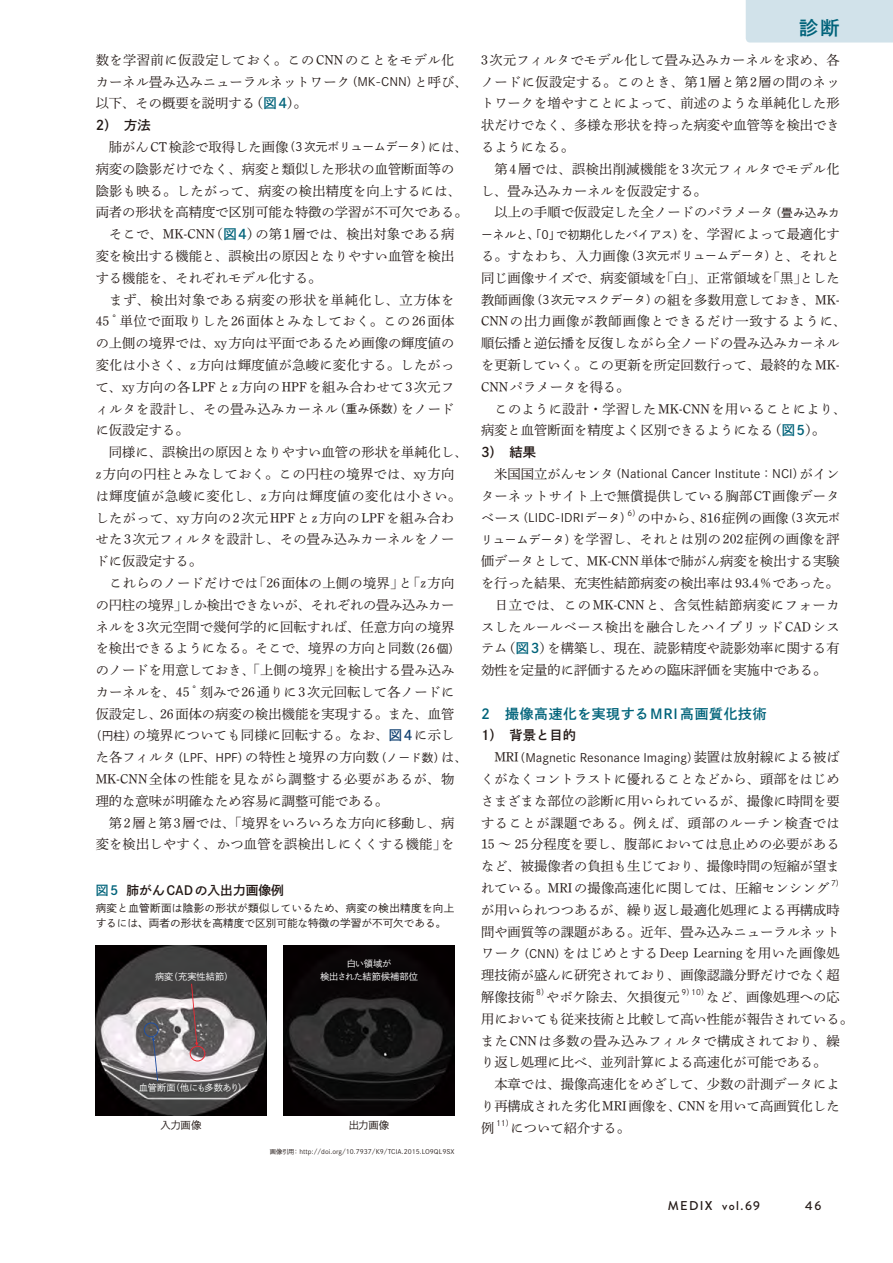
<style>
.page{position:relative;width:893px;height:1263px;background:#fff}
.page>*{position:absolute;margin:0;border:0;box-sizing:border-box;transform-origin:0 0}
.t1{font:19.2px "P Shuei Go Gin Std N B 90 pv RKSJ H";color:#00637a}
.t2{font:13.8px "P Shuei Go Gin Std N B 90 pv RKSJ H";letter-spacing:.05em;color:#00637a}
.t3{font:13.35px/21.8px "P Shuei Min Pr 6 N L 90 pv RKSJ H";color:#231916}
.t4{font:13.35px "P Shuei Min Pr 6 N L 90 pv RKSJ H";letter-spacing:.02em;color:#231916}
.t5{font:13.35px "P Shuei Min Pr 6 N L 90 pv RKSJ H";letter-spacing:.025em;color:#231916}
.t6{font:13.35px "P Shuei Min Pr 6 N L 90 pv RKSJ H";letter-spacing:.045em;color:#231916}
.t7{font:13.35px "P Shuei Min Pr 6 N L 90 pv RKSJ H";letter-spacing:.035em;color:#231916}
.t8{font:13.35px "P Shuei Min Pr 6 N L 90 pv RKSJ H";letter-spacing:-.02em;color:#231916}
.t9{font:13.35px "P Shuei Min Pr 6 N L 90 pv RKSJ H";letter-spacing:.05em;color:#231916}
.t10{font:13.35px "P Shuei Go Gin Std B 90 pv RKSJ H";color:#231916}
.t11{font:13.35px "P Shuei Go Gin Std N B 90 pv RKSJ H";color:#231916}
.t12{font:12.75px "P Shuei Go Gin Std N B 90 pv RKSJ H";color:#231916}
.t13{font:500 12.75px "Brandon Grotesque";letter-spacing:.105em;color:#231916}
.t14{font:11.7px "P Shuei Go Gin Std N L 90 pv RKSJ H";color:#231916}
.t15{font:10.65px/14.9px "P Shuei Go Gin Std N L 90 pv RKSJ H";letter-spacing:.025em;color:#231916}
.t16{font:10.35px "P Shuei Go Gin Std N L 90 pv RKSJ H";letter-spacing:-.03em;color:#231916}
.t17{font:9.15px/13.2px "P Shuei Go Gin Std N L 90 pv RKSJ H";letter-spacing:-.03em;color:#fff;text-align:center}
.t18{font:9.15px "P Shuei Go Gin Std N L 90 pv RKSJ H";color:#fff}
.t19{font:7.8px "P Shuei Go Gin Std N L 90 pv RKSJ H";color:#231916}
.t20{font:7.8px "P Shuei Go Gin Std L 90 pv RKSJ H";color:#231916}
.t21{font:6.3px "P Shuei Go Gin Std N L 90 pv RKSJ H";color:#231916}
.s1{font-family:"P Shuei Go Gin Std N L 90 pv RKSJ H";font-size:11.7px}
.s2{font-family:"A1 Mincho Std Bold 90 pv RKSJ H"}
.s3{font-family:"P Shuei Go Gin Std N B 90 pv RKSJ H";color:#00637a}
.s4{font-family:"P Shuei Go Gin Std N B 90 pv RKSJ H";color:#144373}
.s5{color:#00637a}
.s6{font-family:"P Shuei Min Pr 6 N L 90 pv RKSJ H";font-size:13.35px}
.s7{font-family:"A1 Mincho Std Bold 90 pv RKSJ H";font-size:13.35px}
</style>
<div class="page">
<img style="left:96px;top:945px;width:170px;height:171px">
<img style="left:284px;top:945px;width:170px;height:171px">
<div style="left:190px;top:1046px;width:15px;height:15px;border:1px solid #e72a33;border-radius:50%"></div>
<div style="left:144px;top:1022px;width:15px;height:15px;border:1px solid #214fa1;border-radius:50%"></div>
<svg style="left:191px;top:984px;width:7px;height:62px"></svg>
<svg style="left:152px;top:1037px;width:6px;height:44px"></svg>
<div style="left:746px;top:0;width:147px;height:43px;background:#d1e2ea"></div>
<p class="t3" style="left:96px;top:51px;width:374px">数を学習前に仮設定しておく。このCNNのことをモデル化カーネル畳み込みニューラルネットワーク<span class="s1">（MK-CNN）</span>と呼び<span class="s2">、</span>以下<span class="s2">、</span>その概要を説明する（<span class="s3">図4</span>）。</p>
<p class="t11" style="left:96px;top:120px;width:57px">2）　方法</p>
<p class="t3" style="left:96px;top:138px;width:374px">　肺がんCT検診で取得した画像<span class="s1">（3次元ボリュームデータ）</span>には<span class="s2">、</span></p>
<p class="t3" style="left:96px;top:160px;width:360px">病変の陰影だけでなく<span class="s2">、</span>病変と類似した形状の血管断面等の</p>
<p class="t4" style="left:96px;top:186px;width:367px">陰影も映る。したがって<span class="s2">、</span>病変の検出精度を向上するには<span class="s2">、</span></p>
<p class="t3" style="left:96px;top:203px;width:374px">両者の形状を高精度で区別可能な特徴の学習が不可欠である。</p>
<p class="t4" style="left:96px;top:229px;width:360px">　そこで<span class="s2">、</span>MK-CNN（<span class="s3">図4</span>）の第1層では<span class="s2">、</span>検出対象である病</p>
<p class="t3" style="left:96px;top:247px;width:360px">変を検出する機能と<span class="s2">、</span>誤検出の原因となりやすい血管を検出</p>
<p class="t3" style="left:96px;top:269px;width:227px">する機能を<span class="s2">、</span>それぞれモデル化する。</p>
<p class="t6" style="left:96px;top:295px;width:360px">　まず<span class="s2">、</span>検出対象である病変の形状を単純化し<span class="s2">、</span>立方体を</p>
<p class="t7" style="left:96px;top:316px;width:360px">45 ゜単位で面取りした26面体とみなしておく。この26面体</p>
<p class="t3" style="left:96px;top:334px;width:360px">の上側の境界では<span class="s2">、</span>xy方向は平面であるため画像の輝度値の</p>
<p class="t4" style="left:96px;top:360px;width:360px">変化は小さく<span class="s2">、</span>z方向は輝度値が急峻に変化する。したがっ</p>
<p class="t5" style="left:96px;top:382px;width:360px">て<span class="s2">、</span>xy方向の各LPFとz方向のHPFを組み合わせて3次元フ</p>
<p class="t3" style="left:96px;top:399px;width:360px">ィルタを設計し<span class="s2">、</span>その畳み込みカーネル<span class="s1">（重み係数）</span>をノード</p>
<p class="t3" style="left:96px;top:421px;width:95px">に仮設定する。</p>
<p class="t3" style="left:96px;top:443px;width:374px">　同様に<span class="s2">、</span>誤検出の原因となりやすい血管の形状を単純化し<span class="s2">、</span></p>
<p class="t4" style="left:96px;top:469px;width:360px">z方向の円柱とみなしておく。この円柱の境界では<span class="s2">、</span>xy方向</p>
<p class="t6" style="left:96px;top:491px;width:367px">は輝度値が急峻に変化し<span class="s2">、</span>z方向は輝度値の変化は小さい。</p>
<p class="t5" style="left:96px;top:512px;width:360px">したがって<span class="s2">、</span>xy方向の2次元HPFとz方向のLPFを組み合わ</p>
<p class="t3" style="left:96px;top:530px;width:360px">せた3次元フィルタを設計し<span class="s2">、</span>その畳み込みカーネルをノー</p>
<p class="t3" style="left:96px;top:552px;width:108px">ドに仮設定する。</p>
<p class="t4" style="left:96px;top:578px;width:360px">　これらのノードだけでは「26面体の上側の境界」と「z方向</p>
<p class="t8" style="left:96px;top:600px;width:360px">の円柱の境界」しか検出できないが<span class="s2">、</span>それぞれの畳み込みカー</p>
<p class="t3" style="left:96px;top:617px;width:360px">ネルを3次元空間で幾何学的に回転すれば<span class="s2">、</span>任意方向の境界</p>
<p class="t3" style="left:96px;top:639px;width:366px">を検出できるようになる。そこで<span class="s2">、</span>境界の方向と同数<span class="s1">（26個）</span></p>
<p class="t3" style="left:96px;top:661px;width:360px">のノードを用意しておき<span class="s2">、</span>「上側の境界」を検出する畳み込み</p>
<p class="t3" style="left:96px;top:683px;width:360px">カーネルを<span class="s2">、</span>45 ゜刻みで26通りに3次元回転して各ノードに</p>
<p class="t3" style="left:96px;top:704px;width:360px">仮設定し<span class="s2">、</span>26面体の病変の検出機能を実現する。また<span class="s2">、</span>血管</p>
<p class="t3" style="left:90px;top:726px;width:366px"><span class="s1">（円柱）</span>の境界についても同様に回転する。なお<span class="s2">、</span><span class="s4">図4</span>に示し</p>
<p class="t3" style="left:96px;top:748px;width:374px">た各フィルタ<span class="s1">（LPF、HPF）</span>の特性と境界の方向数<span class="s1">（ノード数）</span>は<span class="s2">、</span></p>
<p class="t9" style="left:96px;top:774px;width:360px">MK-CNN全体の性能を見ながら調整する必要があるが<span class="s2">、</span>物</p>
<p class="t3" style="left:96px;top:792px;width:294px">理的な意味が明確なため容易に調整可能である。</p>
<p class="t3" style="left:96px;top:813px;width:360px">　第2層と第3層では<span class="s2">、</span>「境界をいろいろな方向に移動し<span class="s2">、</span>病</p>
<p class="t3" style="left:96px;top:835px;width:360px">変を検出しやすく<span class="s2">、</span>かつ血管を誤検出しにくくする機能」を</p>
<p class="t12" style="left:96px;top:885px;width:190px"><span class="s5">図5</span> 肺がんCADの入出力画像例</p>
<p class="t15" style="left:96px;top:902px;width:360px">病変と血管断面は陰影の形状が類似しているため、病変の検出精度を向上するには、両者の形状を高精度で区別可能な特徴の学習が不可欠である。</p>
<p class="t18" style="left:155px;top:973px;width:80px">病変（充実性結節）</p>
<p class="t17" style="left:320px;top:958px;width:99px">白い領域が<br>検出された結節候補部位</p>
<p class="t17" style="left:139px;top:1082px;width:110px">血管断面（他にも多数あり）</p>
<p class="t16" style="left:161px;top:1121px;width:42px">入力画像</p>
<p class="t16" style="left:349px;top:1121px;width:42px">出力画像</p>
<p class="t21" style="left:270px;top:1149px;width:186px">画像引用： http://doi.org/10.7937/K9/TCIA.2015.LO9QL9SX</p>
<h1 class="t1" style="left:799px;top:20px;width:42px">診断</h1>
<p class="t3" style="left:481px;top:51px;width:360px">3次元フィルタでモデル化して畳み込みカーネルを求め<span class="s2">、</span>各ノードに仮設定する。このとき<span class="s2">、</span>第1層と第2層の間のネットワークを増やすことによって<span class="s2">、</span>前述のような単純化した形状だけでなく<span class="s2">、</span>多様な形状を持った病変や血管等を検出できるようになる。<br>　第4層では<span class="s2">、</span>誤検出削減機能を3次元フィルタでモデル化し<span class="s2">、</span>畳み込みカーネルを仮設定する。<br>　以上の手順で仮設定した全ノードのパラメータ<span class="s1">（畳み込みカ</span></p>
<p class="t14" style="left:481px;top:230px;width:360px">ーネルと、「0」で初期化したバイアス）<span class="s6">を</span><span class="s7">、</span><span class="s6">学習によって最適化す</span></p>
<p class="t3" style="left:481px;top:247px;width:367px">る。すなわち<span class="s2">、</span>入力画像<span class="s1">（3次元ボリュームデータ）</span>と<span class="s2">、</span>それと同じ画像サイズで<span class="s2">、</span>病変領域を「白」<span class="s2">、</span>正常領域を「黒」とした教師画像<span class="s1">（3次元マスクデータ）</span>の組を多数用意しておき<span class="s2">、</span>MK-<br>CNNの出力画像が教師画像とできるだけ一致するように<span class="s2">、</span>順伝播と逆伝播を反復しながら全ノードの畳み込みカーネルを更新していく。この更新を所定回数行って<span class="s2">、</span>最終的なMK-<br>CNNパラメータを得る。<br>　このように設計・学習したMK-CNNを用いることにより<span class="s2">、</span>病変と血管断面を精度よく区別できるようになる（<span class="s3">図5</span>）。</p>
<p class="t10" style="left:481px;top:447px;width:57px">3）　結果</p>
<p class="t14" style="left:481px;top:469px;width:360px"><span class="s6">　米国国立がんセンタ</span>（National Cancer Institute：NCI）<span class="s6">がイン</span></p>
<p class="t4" style="left:481px;top:491px;width:360px">ターネットサイト上で無償提供している胸部CT画像データ</p>
<p class="t14" style="left:481px;top:513px;width:152px"><span class="s6">ベース</span>（LIDC-IDRIデータ）</p>
<p class="t19" style="left:628px;top:510px;width:14px">6）</p>
<p class="t3" style="left:481px;top:508px;width:360px;text-align:justify;text-indent:156px">の中から<span class="s2">、</span>816症例の画像<span class="s1">（3次元ボリュームデータ）</span>を学習し<span class="s2">、</span>それとは別の202症例の画像を評価データとして<span class="s2">、</span>MK-CNN単体で肺がん病変を検出する実験を行った結果<span class="s2">、</span>充実性結節病変の検出率は93.4％であった。　日立では<span class="s2">、</span>このMK-CNNと<span class="s2">、</span>含気性結節病変にフォーカスしたルールベース検出を融合したハイブリッドCADシステム（<span class="s3">図3</span>）を構築し<span class="s2">、</span>現在<span class="s2">、</span>読影精度や読影効率に関する有効性を定量的に評価するための臨床評価を実施中である。</p>
<p class="t2" style="left:481px;top:708px;width:287px">2　撮像高速化を実現するMRI 高画質化技術</p>
<p class="t10" style="left:481px;top:730px;width:96px">1）　背景と目的</p>
<p class="t14" style="left:481px;top:753px;width:360px"><span class="s6">　MRI</span>（Magnetic Resonance Imaging）<span class="s6">装置は放射線による被ば</span></p>
<p class="t3" style="left:481px;top:770px;width:360px;text-align:justify">くがなくコントラストに優れることなどから<span class="s2">、</span>頭部をはじめさまざまな部位の診断に用いられているが<span class="s2">、</span>撮像に時間を要することが課題である。例えば<span class="s2">、</span>頭部のルーチン検査では15 ～ 25分程度を要し<span class="s2">、</span>腹部においては息止めの必要があるなど<span class="s2">、</span>被撮像者の負担も生じており<span class="s2">、</span>撮像時間の短縮が望まれている。MRIの撮像高速化に関しては<span class="s2">、</span>圧縮センシング</p>
<p class="t19" style="left:831px;top:881px;width:14px">7）</p>
<p class="t3" style="left:481px;top:901px;width:360px;text-align:justify">が用いられつつあるが<span class="s2">、</span>繰り返し最適化処理による再構成時間や画質等の課題がある。近年<span class="s2">、</span>畳み込みニューラルネットワーク<span class="s1">（CNN）</span>をはじめとするDeep Learningを用いた画像処理技術が盛んに研究されており<span class="s2">、</span>画像認識分野だけでなく超解像技術</p>
<p class="t20" style="left:536px;top:989px;width:14px">8）</p>
<p class="t3" style="left:546px;top:988px;width:135px">やボケ除去<span class="s2">、</span>欠損復元</p>
<p class="t19" style="left:681px;top:989px;width:29px">9）10）</p>
<p class="t3" style="left:481px;top:988px;width:374px;text-indent:225px">など<span class="s2">、</span>画像処理への応用においても従来技術と比較して高い性能が報告されている。またCNNは多数の畳み込みフィルタで構成されており<span class="s2">、</span>繰り返し処理に比べ<span class="s2">、</span>並列計算による高速化が可能である。<br>　本章では<span class="s2">、</span>撮像高速化をめざして<span class="s2">、</span>少数の計測データにより再構成された劣化MRI画像を<span class="s2">、</span>CNNを用いて高画質化した例</p>
<p class="t20" style="left:496px;top:1120px;width:19px">11）</p>
<p class="t3" style="left:511px;top:1119px;width:121px">について紹介する。</p>
<p class="t13" style="left:668px;top:1198px;width:94px">MEDIX vol.69</p>
<p class="t13" style="left:805px;top:1198px;width:17px">46</p>
</div>
